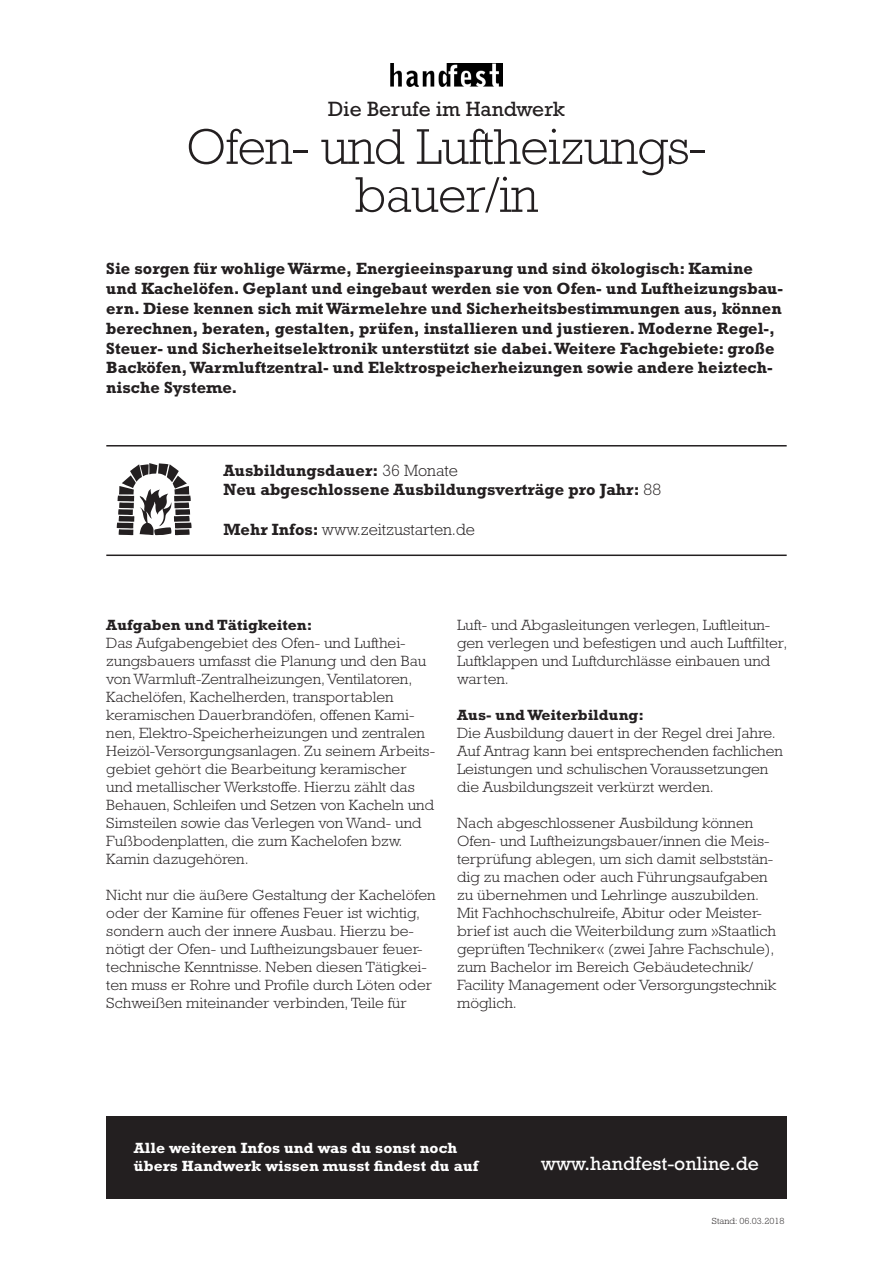
<style>
.page{position:relative;width:893px;height:1263px;background:#fff}
.page>*{position:absolute;margin:0;border:0;box-sizing:border-box;transform-origin:0 0}
.t1{font:300 51px/48px "Rockwell Std";letter-spacing:-.01em;color:#231f20;text-align:center}
.t2{font:21px "Rockwell Std";color:#231f20}
.t3{font:19.5px "Rockwell Std";color:#fff}
.t4{font:700 16.5px/19.8px "Rockwell Std";color:#231f20}
.t5{font:300 16.5px "Rockwell Std";color:#231f20}
.t6{font:300 15px/18px "Rockwell Std";color:#231f20;scale:1.05 1}
.t7{font:700 15px/18px "Rockwell Std";color:#fff;scale:1.05 1}
.t8{font:700 15px "Rockwell Std";color:#231f20;scale:1.05 1}
.t9{font:300 9px "Rockwell Std";color:#231f20;scale:1.05 1}
.s1{font-weight:300}
.s2{font-weight:700}
</style>
<div class="page">
<img style="left:391px;top:64px;width:111px;height:23px">
<hr style="left:106px;top:445px;width:681px;height:1px;background:#231f20">
<hr style="left:106px;top:554px;width:681px;height:2px;background:#231f20">
<svg style="left:117px;top:463px;width:75px;height:72px"></svg>
<div style="left:106px;top:1116px;width:681px;height:82px;background:#231f20"></div>
<p class="t2" style="left:328px;top:97px;width:238px">Die Berufe im Handwerk</p>
<p class="t1" style="left:186px;top:122px;width:522px">Ofen- und Luftheizungs&shy;bauer/in</p>
<p class="t4" style="left:106px;top:259px;width:678px">Sie sorgen für wohlige Wärme, Energieeinsparung und sind ökologisch: Kamine und Kachelöfen. Geplant und eingebaut werden sie von Ofen- und Luftheizungsbau&shy;ern. Diese kennen sich mit Wärmelehre und Sicherheitsbestimmungen aus, können berechnen, beraten, gestalten, prüfen, installieren und justieren. Moderne Regel-, Steuer- und Sicherheitselektronik unterstützt sie dabei. Weitere Fachgebiete: große Backöfen, Warmluftzentral- und Elektrospeicherheizungen sowie andere heiztech&shy;nische Systeme.</p>
<p class="t4" style="left:223px;top:460px;width:439px">Ausbildungsdauer: <span class="s1">36 Monate<br></span>Neu abgeschlossene Ausbildungsverträge pro Jahr: <span class="s1">88</span></p>
<p class="t5" style="left:223px;top:520px;width:253px"><span class="s2">Mehr Infos:</span> www.zeitzustarten.de</p>
<p class="t8" style="left:106px;top:616px;width:198px">Aufgaben und Tätigkeiten:</p>
<p class="t6" style="left:106px;top:634px;width:315px">Das Aufgabengebiet des Ofen- und Lufthei&shy;zungsbauers umfasst die Planung und den Bau von Warmluft-Zentralheizungen, Ventilatoren, Kachelöfen, Kachelherden, transportablen keramischen Dauerbrandöfen, offenen Kami&shy;nen, Elektro-Speicherheizungen und zentralen Heizöl-Versorgungsanlagen. Zu seinem Arbeits&shy;gebiet gehört die Bearbeitung keramischer und metallischer Werkstoffe. Hierzu zählt das Behauen, Schleifen und Setzen von Kacheln und Simsteilen sowie das Verlegen von Wand- und Fußbodenplatten, die zum Kachelofen bzw.<br>Kamin dazugehören.</p>
<p class="t6" style="left:106px;top:886px;width:315px">Nicht nur die äußere Gestaltung der Kachelöfen oder der Kamine für offenes Feuer ist wichtig, sondern auch der innere Ausbau. Hierzu be&shy;nötigt der Ofen- und Luftheizungsbauer feuer&shy;technische Kenntnisse. Neben diesen Tätigkei&shy;ten muss er Rohre und Profile durch Löten oder Schweißen miteinander verbinden, Teile für</p>
<p class="t6" style="left:457px;top:616px;width:316px">Luft- und Abgasleitungen verlegen, Luftleitun&shy;gen verlegen und befestigen und auch Luftfilter, Luftklappen und Luftdurchlässe einbauen und warten.</p>
<p class="t8" style="left:457px;top:706px;width:179px">Aus- und Weiterbildung:</p>
<p class="t6" style="left:457px;top:724px;width:312px">Die Ausbildung dauert in der Regel drei Jahre.<br>Auf Antrag kann bei entsprechenden fachlichen Leistungen und schulischen Voraussetzungen die Ausbildungszeit verkürzt werden.</p>
<p class="t6" style="left:457px;top:814px;width:305px">Nach abgeschlossener Ausbildung können Ofen- und Luftheizungsbauer/innen die Meis&shy;terprüfung ablegen, um sich damit selbststän&shy;dig zu machen oder auch Führungsaufgaben zu übernehmen und Lehrlinge auszubilden.<br>Mit Fachhochschulreife, Abitur oder Meister&shy;brief ist auch die Weiterbildung zum »Staatlich geprüften Techniker« (zwei Jahre Fachschule), zum Bachelor im Bereich Gebäudetechnik/ Facility Management oder Versorgungstechnik möglich.</p>
<p class="t7" style="left:134px;top:1139px;width:330px">Alle weiteren Infos und was du sonst noch übers Handwerk wissen musst findest du auf</p>
<p class="t3" style="left:541px;top:1152px;width:219px">www.handfest-online.de</p>
<p class="t9" style="left:712px;top:1216px;width:71px">Stand: 06.03.2018</p>
</div>
